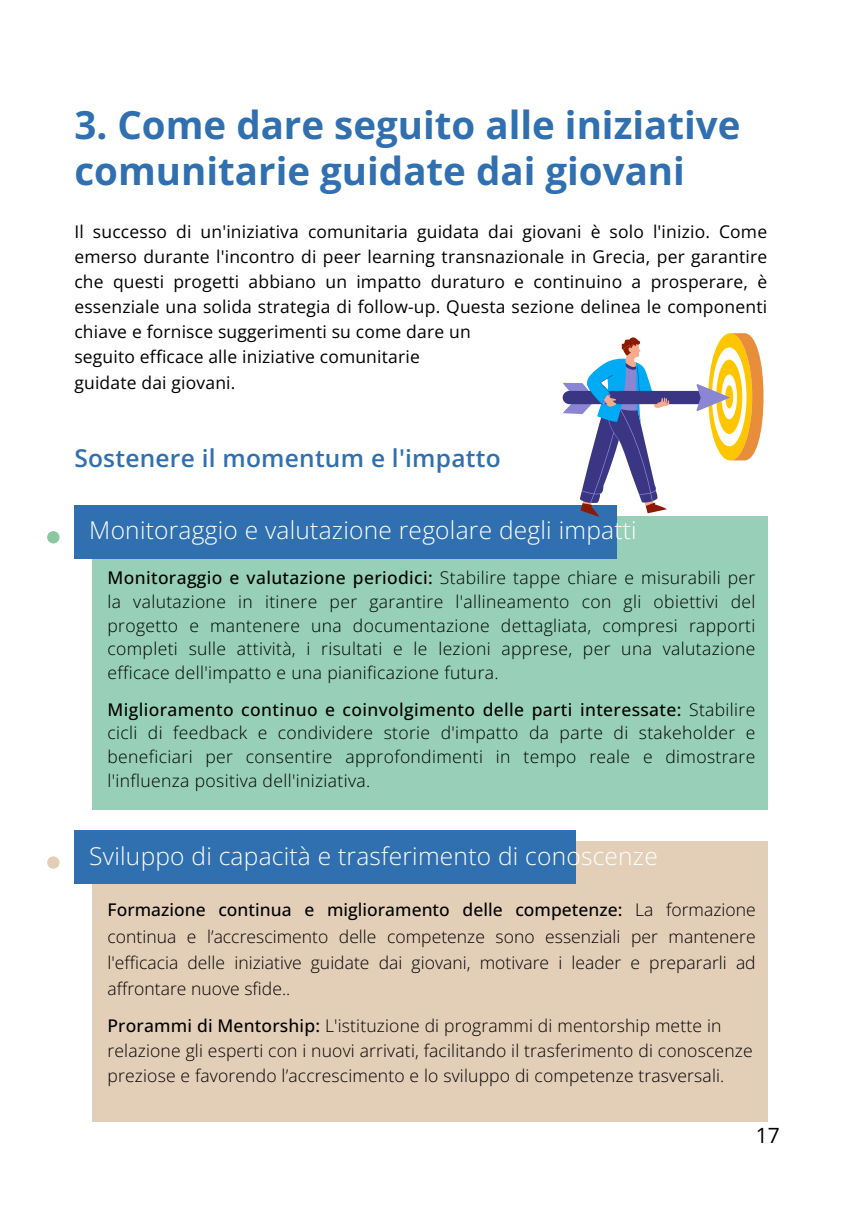
<style>
.page{position:relative;width:849px;height:1220px;background:#fff}
.page>*{position:absolute;margin:0;border:0;box-sizing:border-box;transform-origin:0 0}
.t1{font:700 38.5px/45.9px "Open Sans";color:#3070b0}
.t2{font:300 24.5px "Open Sans";letter-spacing:.01em;color:#fff}
.t3{font:600 24.5px "Open Sans";letter-spacing:.01em;color:#3070b0}
.t4{font:21px "Open Sans";color:#000}
.t5{font:300 17.5px/23.6px "Open Sans";letter-spacing:.01em;color:#000;text-align:justify}
.t6{font:17.5px/25.2px "Open Sans";letter-spacing:.01em;color:#000}
.s1{font-weight:500}
</style>
<div class="page">
<div style="left:93px;top:516px;width:674px;height:293px;background:#97cfb8"></div>
<div style="left:93px;top:841px;width:674px;height:280px;background:#e3ceb8"></div>
<div style="left:74px;top:505px;width:542px;height:53px;background:#3070b0"></div>
<div style="left:74px;top:830px;width:501px;height:53px;background:#3070b0"></div>
<div style="left:47px;top:531px;width:13px;height:12px;background:#8ac8a0;border-radius:50%"></div>
<div style="left:47px;top:856px;width:13px;height:12px;background:#e3ceb8;border-radius:50%"></div>
<div style="left:563px;top:391px;width:153px;height:13px;background:#3a3683;border-radius:7px"></div>
<svg style="left:675px;top:333px;width:88px;height:127px"></svg>
<svg style="left:563px;top:337px;width:106px;height:180px"></svg>
<h1 class="t1" style="left:74px;top:101px;width:668px">3. Come dare seguito alle iniziative comunitarie guidate dai giovani</h1>
<p class="t6" style="left:74px;top:219px;width:694px">Il successo di un'iniziativa comunitaria guidata dai giovani è solo l'inizio. Come emerso durante l'incontro di peer learning transnazionale in Grecia, per garantire che questi progetti abbiano un impatto duraturo e continuino a prosperare, è essenziale una solida strategia di follow-up. Questa sezione delinea le componenti chiave e fornisce suggerimenti su come dare un<br>seguito efficace alle iniziative comunitarie<br>guidate dai giovani.</p>
<h2 class="t3" style="left:74px;top:441px;width:428px">Sostenere il momentum e l'impatto</h2>
<h2 class="t2" style="left:89px;top:513px;width:549px">Monitoraggio e valutazione regolare degli impatti</h2>
<p class="t5" style="left:107px;top:566px;width:649px"><span class="s1">Monitoraggio e valutazione periodici:</span> Stabilire tappe chiare e misurabili per la valutazione in itinere per garantire l'allineamento con gli obiettivi del progetto e mantenere una documentazione dettagliata, compresi rapporti completi sulle attività, i risultati e le lezioni apprese, per una valutazione efficace dell'impatto e una pianificazione futura.</p>
<p class="t5" style="left:107px;top:697px;width:649px"><span class="s1">Miglioramento continuo e coinvolgimento delle parti interessate:</span> Stabilire cicli di feedback e condividere storie d'impatto da parte di stakeholder e beneficiari per consentire approfondimenti in tempo reale e dimostrare l'influenza positiva dell'iniziativa.</p>
<h2 class="t2" style="left:89px;top:838px;width:570px">Sviluppo di capacità e trasferimento di conoscenze</h2>
<p class="t5" style="left:107px;top:896px;width:650px;line-height:26.2px"><span class="s1">Formazione continua e miglioramento delle competenze:</span> La formazione continua e l’accrescimento delle competenze sono essenziali per mantenere l'efficacia delle iniziative guidate dai giovani, motivare i leader e prepararli ad affrontare nuove sfide..</p>
<p class="t5" style="left:107px;top:1012px;width:647px;line-height:24.8px;text-align:left"><span class="s1">Prorammi di Mentorship:</span> L'istituzione di programmi di mentorship mette in relazione gli esperti con i nuovi arrivati, facilitando il trasferimento di conoscenze preziose e favorendo l’accrescimento e lo sviluppo di competenze trasversali.</p>
<p class="t4" style="left:756px;top:1120px;width:25px">17</p>
</div>
